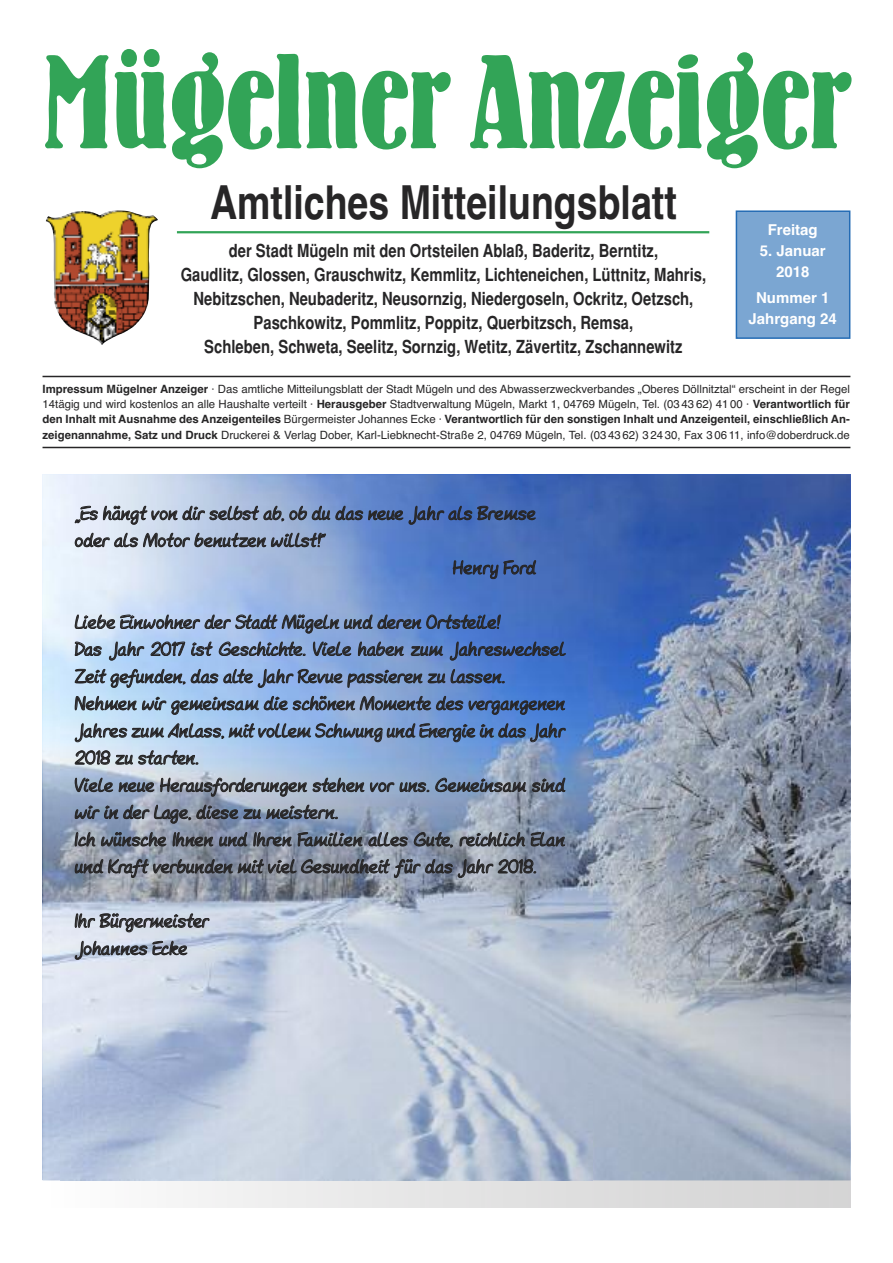
<style>
.page{position:relative;width:893px;height:1263px;background:#fff}
.page>*{position:absolute;margin:0;border:0;box-sizing:border-box;transform-origin:0 0}
.t1{font:132px "Bernhard Bold Condensed BT";letter-spacing:-.015em;color:#32a457}
.t2{font:700 46.8px "Helvetica";color:#272627;scale:.8 1}
.t3{font:18px/27.2px "Mcgannahan";color:#272627}
.t4{font:700 condensed 18px/24px "Helvetica";color:#272627;text-align:center}
.t5{font:700 15px/21px "Helvetica";color:#fff;text-align:center}
.t6{font:11.4px/15.3px "Helvetica";color:#272627;text-align:justify}
.s1{font-weight:700}
</style>
<div class="page">
<hr style="left:43px;top:376px;width:807px;height:1px;background:#272627">
<hr style="left:43px;top:447px;width:807px;height:1px;background:#272627">
<div style="left:737px;top:212px;width:112px;height:125px;background:#7ba6d2"></div>
<div style="left:736px;top:210px;width:114px;height:129px;border:2px solid #236bb4"></div>
<hr style="left:177px;top:231px;width:532px;height:2px;background:#32a457">
<img style="left:46px;top:210px;width:112px;height:135px">
<img style="left:43px;top:474px;width:807px;height:706px">
<img style="left:43px;top:1180px;width:17px;height:1px">
<img style="left:60px;top:495px;width:533px;height:713px">
<h1 class="t1" style="left:43px;top:26px;width:809px">Mügelner Anzeiger</h1>
<h2 class="t2" style="left:210px;top:176px;width:585px">Amtliches Mitteilungsblatt</h2>
<p class="t4" style="left:181px;top:238px;width:527px">der Stadt Mügeln mit den Ortsteilen Ablaß, Baderitz, Berntitz,<br>Gaudlitz, Glossen, Grauschwitz, Kemmlitz, Lichteneichen, Lüttnitz, Mahris, Nebitzschen, Neubaderitz, Neusornzig, Niedergoseln, Ockritz, Oetzsch, Paschkowitz, Pommlitz, Poppitz, Querbitzsch, Remsa,<br>Schleben, Schweta, Seelitz, Sornzig, Wetitz, Zävertitz, Zschannewitz</p>
<p class="t6" style="left:43px;top:381px;width:809px"><span class="s1">Impressum Mügelner Anzeiger</span> · Das amtliche Mitteilungsblatt der Stadt Mügeln und des Abwasserzweckverbandes „Oberes Döllnitztal“ erscheint in der Regel 14tägig und wird kostenlos an alle Haushalte verteilt · <span class="s1">Herausgeber</span> Stadtverwaltung Mügeln, Markt 1, 04769 Mügeln, Tel. (03 43 62) 41 00 · <span class="s1">Verantwortlich für den Inhalt mit Ausnahme des Anzeigenteiles</span> Bürgermeister Johannes Ecke · <span class="s1">Verantwortlich für den sonstigen Inhalt und Anzeigenteil, einschließlich An&shy;zeigenannahme, Satz und Druck</span> Druckerei &amp; Verlag Dober, Karl-Liebknecht-Straße 2, 04769 Mügeln, Tel. (03 43 62) 3 24 30, Fax 3 06 11, info@doberdruck.de</p>
<p class="t5" style="left:768px;top:219px;width:52px">Freitag</p>
<p class="t5" style="left:760px;top:240px;width:67px">5. Januar<br>2018</p>
<p class="t5" style="left:748px;top:287px;width:90px">Nummer 1<br>Jahrgang 24</p>
<p class="t3" style="left:75px;top:499px;width:463px">„Es hängt von dir selbst ab, ob du das neue Jahr als Bremse</p>
<p class="t3" style="left:75px;top:526px;width:253px">oder als Motor benutzen willst!“</p>
<p class="t3" style="left:453px;top:554px;width:85px">Henry Ford</p>
<p class="t3" style="left:75px;top:608px;width:492px">Liebe Einwohner der Stadt Mügeln und deren Ortsteile!<br>Das Jahr 2017 ist Geschichte. Viele haben zum Jahreswechsel Zeit gefunden, das alte Jahr Revue passieren zu lassen.<br>Nehmen wir gemeinsam die schönen Momente des vergangenen Jahres zum Anlass, mit vollem Schwung und Energie in das Jahr 2018 zu starten.<br>Viele neue Herausforderungen stehen vor uns. Gemeinsam sind wir in der Lage, diese zu meistern.<br>Ich wünsche Ihnen und Ihren Familien alles Gute, reichlich Elan und Kraft verbunden mit viel Gesundheit für das Jahr 2018.</p>
<p class="t3" style="left:75px;top:907px;width:136px">Ihr Bürgermeister<br>Johannes Ecke</p>
</div>
